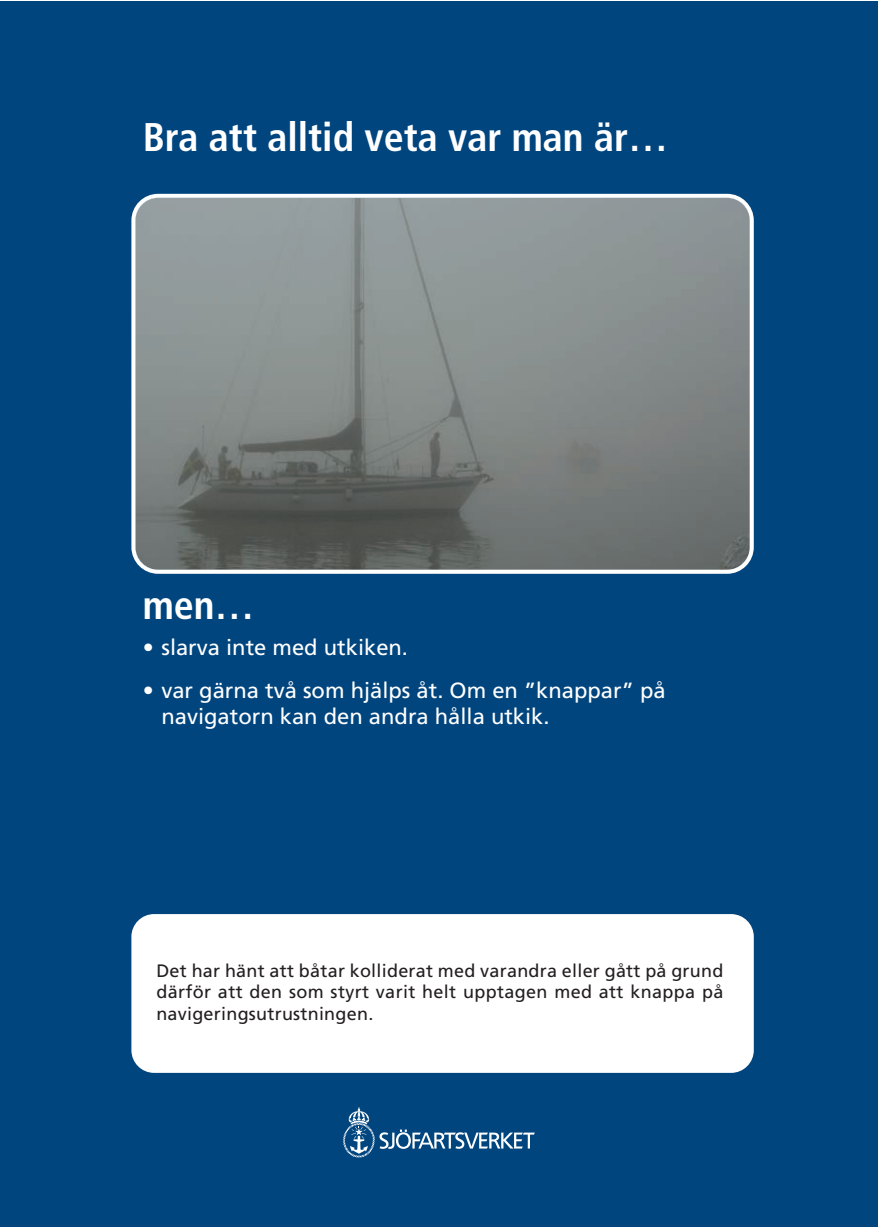
<style>
.page{position:relative;width:878px;height:1227px;background:#fff}
.page>*{position:absolute;margin:0;border:0;box-sizing:border-box;transform-origin:0 0}
.t1{font:700 condensed 40px "Frutiger";color:#fff}
.t2{font:22px/26.4px "Frutiger";color:#fff}
.t3{font:18px/21.6px "Frutiger";letter-spacing:.015em;color:#231f20;text-align:justify}
</style>
<div class="page">
<div style="left:1px;top:1px;width:859px;height:1225px;background:#01457f"></div>
<div style="left:131px;top:914px;width:623px;height:158px;background:#fff;border-radius:23px"></div>
<svg style="left:131px;top:194px;width:623px;height:380px;background:#828888"></svg>
<svg style="left:343px;top:1107px;width:192px;height:50px"></svg>
<div style="left:860px;top:1px;width:18px;height:1225px;background:#01457f"></div>
<h1 class="t1" style="left:143px;top:121px;width:527px">Bra att alltid veta var man är…</h1>
<h1 class="t1" style="left:143px;top:589px;width:113px">men…</h1>
<p class="t2" style="left:143px;top:636px;width:267px">• slarva inte med utkiken.</p>
<p class="t2" style="left:161px;top:678px;width:506px;text-indent:-19px">• var gärna två som hjälps åt. Om en ”knappar” på navigatorn kan den andra hålla utkik.</p>
<p class="t3" style="left:156px;top:961px;width:568px">Det har hänt att båtar kolliderat med varandra eller gått på grund därför att den som styrt varit helt upptagen med att knappa på navigeringsutrustningen.</p>
</div>
